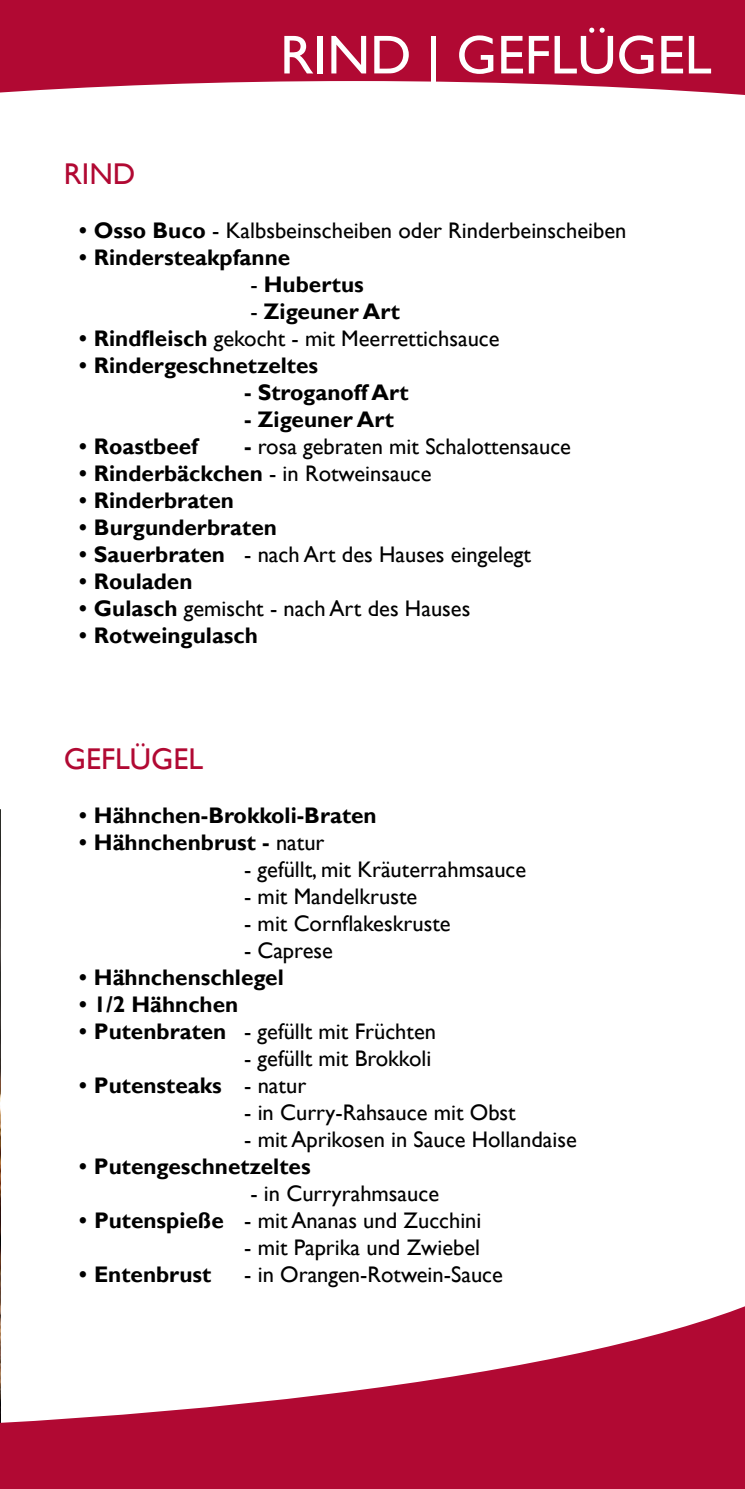
<style>
.page{position:relative;width:745px;height:1489px;background:#fff}
.page>*{position:absolute;margin:0;border:0;box-sizing:border-box;transform-origin:0 0}
.t1{font:55px "Gill Sans";color:#fff}
.t2{font:30px "Gill Sans";color:#b10933}
.t3{font:22.5px "Gill Sans";color:#000}
.t4{font:700 22.5px "Gill Sans";color:#000}
.s1{font-family:"Franklin Gothic"}
.s2{font-weight:700}
.s3{font-family:"Franklin Gothic";font-weight:400}
.s4{font-weight:400}
</style>
<div class="page">
<svg style="left:0;top:0;width:744px;height:95px;background:#b92247"></svg>
<svg style="left:0;top:1136px;width:744px;height:352px"></svg>
<h1 class="t1" style="left:280px;top:23px;width:433px">RIND | GEFLÜGEL</h1>
<h2 class="t2" style="left:64px;top:156px;width:73px">RIND</h2>
<p class="t3" style="left:75px;top:217px;width:552px"><span class="s1">•</span> <span class="s2">Osso Buco</span> - Kalbsbeinscheiben oder Rinderbeinscheiben</p>
<p class="t4" style="left:75px;top:243px;width:216px"><span class="s3">•</span>Rindersteakpfanne</p>
<p class="t4" style="left:250px;top:270px;width:115px"><span class="s4">-</span> Hubertus</p>
<p class="t4" style="left:250px;top:297px;width:151px"><span class="s4">-</span> Zigeuner Art</p>
<p class="t3" style="left:75px;top:325px;width:425px"><span class="s1">•</span><span class="s2">Rindfleisch</span> gekocht - mit Meerrettichsauce</p>
<p class="t4" style="left:75px;top:351px;width:244px"><span class="s3">•</span>Rindergeschnetzeltes</p>
<p class="t4" style="left:244px;top:378px;width:166px">- Stroganoff Art</p>
<p class="t4" style="left:244px;top:405px;width:151px">- Zigeuner Art</p>
<p class="t4" style="left:75px;top:432px;width:124px"><span class="s3">•</span>Roastbeef</p>
<p class="t3" style="left:244px;top:433px;width:328px"><span class="s2">-</span> rosa gebraten mit Schalottensauce</p>
<p class="t3" style="left:76px;top:460px;width:357px"><span class="s1">•</span><span class="s2">Rinderbäckchen</span> - in Rotweinsauce</p>
<p class="t4" style="left:76px;top:486px;width:160px"><span class="s3">•</span>Rinderbraten</p>
<p class="t4" style="left:76px;top:513px;width:203px"><span class="s3">•</span>Burgunderbraten</p>
<p class="t3" style="left:76px;top:541px;width:456px"><span class="s1">•</span><span class="s2">Sauerbraten</span> - nach Art des Hauses eingelegt</p>
<p class="t4" style="left:76px;top:567px;width:118px"><span class="s3">•</span>Rouladen</p>
<p class="t3" style="left:76px;top:595px;width:396px"><span class="s1">•</span> <span class="s2">Gulasch</span> gemischt - nach Art des Hauses</p>
<p class="t4" style="left:76px;top:621px;width:184px"><span class="s3">•</span>Rotweingulasch</p>
<h2 class="t2" style="left:64px;top:741px;width:141px">GEFLÜGEL</h2>
<p class="t4" style="left:75px;top:802px;width:302px"><span class="s3">•</span> Hähnchen-Brokkoli-Braten</p>
<p class="t4" style="left:75px;top:829px;width:250px"><span class="s3">•</span> Hähnchenbrust - <span class="s4">natur</span></p>
<p class="t3" style="left:244px;top:856px;width:283px">- gefüllt, mit Kräuterrahmsauce</p>
<p class="t3" style="left:244px;top:883px;width:175px">- mit Mandelkruste</p>
<p class="t3" style="left:244px;top:910px;width:208px">- mit Cornflakeskruste</p>
<p class="t3" style="left:244px;top:937px;width:90px">- Caprese</p>
<p class="t4" style="left:75px;top:964px;width:210px"><span class="s3">•</span> Hähnchenschlegel</p>
<p class="t4" style="left:75px;top:991px;width:164px"><span class="s3">•</span>1/2 Hähnchen</p>
<p class="t3" style="left:75px;top:1018px;width:362px"><span class="s1">•</span><span class="s2">Putenbraten</span> - gefüllt mit Früchten</p>
<p class="t3" style="left:244px;top:1045px;width:189px">- gefüllt mit Brokkoli</p>
<p class="t4" style="left:76px;top:1072px;width:232px"><span class="s3">•</span>Putensteaks <span class="s4">- natur</span></p>
<p class="t3" style="left:244px;top:1099px;width:273px">- in Curry-Rahsauce mit Obst</p>
<p class="t3" style="left:244px;top:1126px;width:334px">- mit Aprikosen in Sauce Hollandaise</p>
<p class="t4" style="left:76px;top:1153px;width:236px"><span class="s3">•</span>Putengeschnetzeltes</p>
<p class="t3" style="left:250px;top:1180px;width:190px">- in Curryrahmsauce</p>
<p class="t3" style="left:76px;top:1207px;width:407px"><span class="s1">•</span><span class="s2">Putenspieße</span> - mit Ananas und Zucchini</p>
<p class="t3" style="left:244px;top:1234px;width:237px">- mit Paprika und Zwiebel</p>
<p class="t4" style="left:76px;top:1261px;width:137px"><span class="s3">•</span>Entenbrust</p>
<p class="t3" style="left:244px;top:1261px;width:260px">- in Orangen-Rotwein-Sauce</p>
</div>
